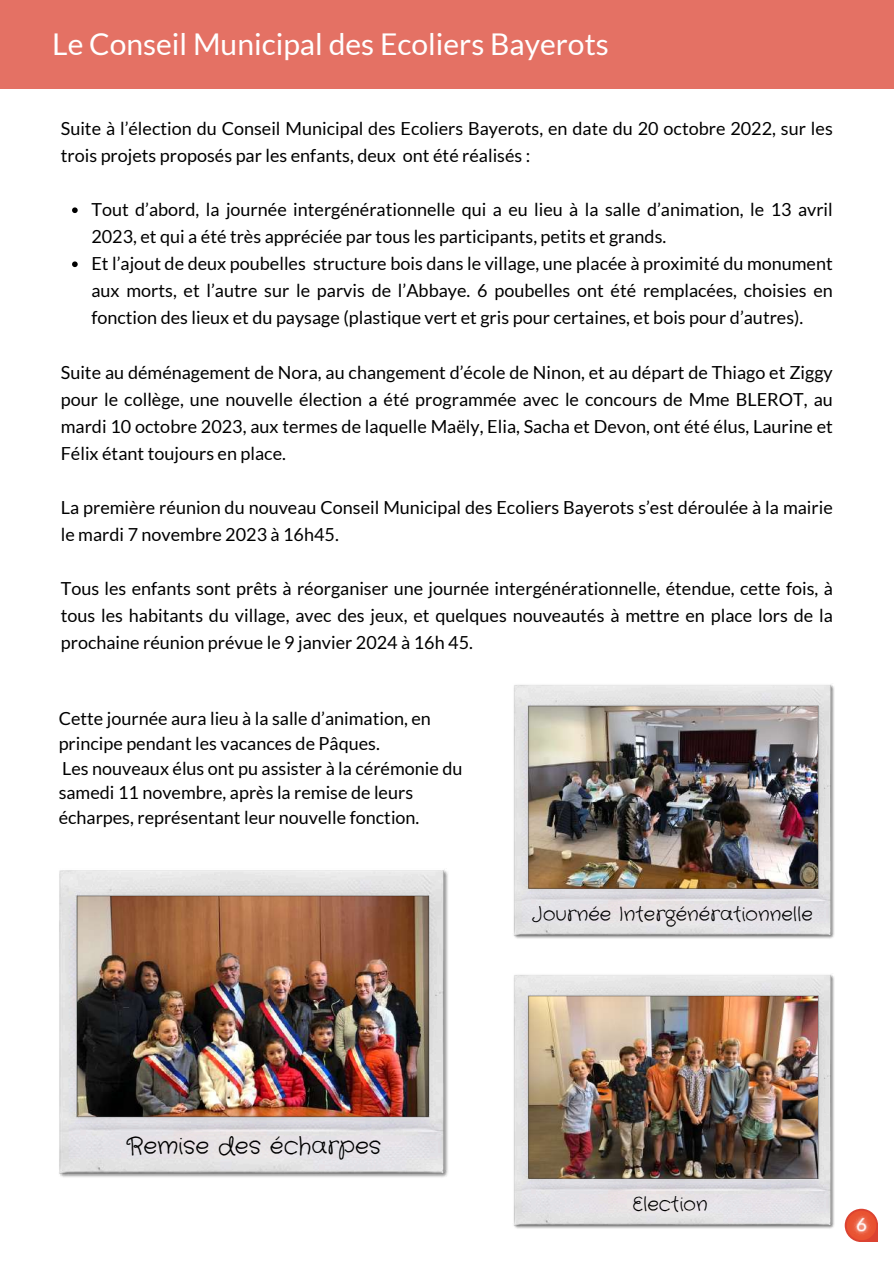
<style>
.page{position:relative;width:894px;height:1264px;background:#fff}
.page>*{position:absolute;margin:0;border:0;box-sizing:border-box;transform-origin:0 0}
.t1{font:30px "Lato";color:#fff}
.t2{font:23.55px "Crafty Girls";color:#000}
.t3{font:19.5px "Crafty Girls";color:#000}
.t4{font:18px/27px "Lato";color:#000}
</style>
<div class="page">
<div style="left:0;top:0;width:893px;height:89px;background:#e47164"></div>
<img style="left:834px;top:1208px;width:44px;height:34px">
<svg style="left:72px;top:207px;width:6px;height:6px"></svg>
<svg style="left:72px;top:261px;width:6px;height:6px"></svg>
<img style="left:513px;top:684px;width:321px;height:255px">
<img style="left:59px;top:869px;width:389px;height:309px">
<img style="left:513px;top:974px;width:321px;height:255px">
<h1 class="t1" style="left:52px;top:26px;width:558px">Le Conseil Municipal des Ecoliers Bayerots</h1>
<p class="t4" style="left:61px;top:115px;width:773px">Suite à l’élection du Conseil Municipal des Ecoliers Bayerots, en date du 20 octobre 2022, sur les trois projets proposés par les enfants, deux ont été réalisés :</p>
<p class="t4" style="left:91px;top:196px;width:742px">Tout d’abord, la journée intergénérationnelle qui a eu lieu à la salle d’animation, le 13 avril 2023, et qui a été très appréciée par tous les participants, petits et grands.<br>Et l’ajout de deux poubelles structure bois dans le village, une placée à proximité du monument aux morts, et l’autre sur le parvis de l’Abbaye. 6 poubelles ont été remplacées, choisies en fonction des lieux et du paysage (plastique vert et gris pour certaines, et bois pour d’autres).</p>
<p class="t4" style="left:61px;top:358px;width:773px;text-align:justify">Suite au déménagement de Nora, au changement d’école de Ninon, et au départ de Thiago et Ziggy pour le collège, une nouvelle élection a été programmée avec le concours de Mme BLEROT, au mardi 10 octobre 2023, aux termes de laquelle Maëly, Elia, Sacha et Devon, ont été élus, Laurine et Félix étant toujours en place.</p>
<p class="t4" style="left:61px;top:493px;width:773px">La première réunion du nouveau Conseil Municipal des Ecoliers Bayerots s’est déroulée à la mairie le mardi 7 novembre 2023 à 16h45.</p>
<p class="t4" style="left:61px;top:574px;width:773px;text-align:justify">Tous les enfants sont prêts à réorganiser une journée intergénérationnelle, étendue, cette fois, à tous les habitants du village, avec des jeux, et quelques nouveautés à mettre en place lors de la prochaine réunion prévue le 9 janvier 2024 à 16h 45.</p>
<p class="t4" style="left:59px;top:705px;width:405px;line-height:24.8px">Cette journée aura lieu à la salle d’animation, en principe pendant les vacances de Pâques.<br>Les nouveaux élus ont pu assister à la cérémonie du samedi 11 novembre, après la remise de leurs écharpes, représentant leur nouvelle fonction.</p>
<p class="t3" style="left:532px;top:901px;width:282px">Journée Intergénérationnelle</p>
<h2 class="t2" style="left:126px;top:1130px;width:256px">Remise des écharpes</h2>
<p class="t3" style="left:632px;top:1190px;width:77px">Election</p>
</div>
